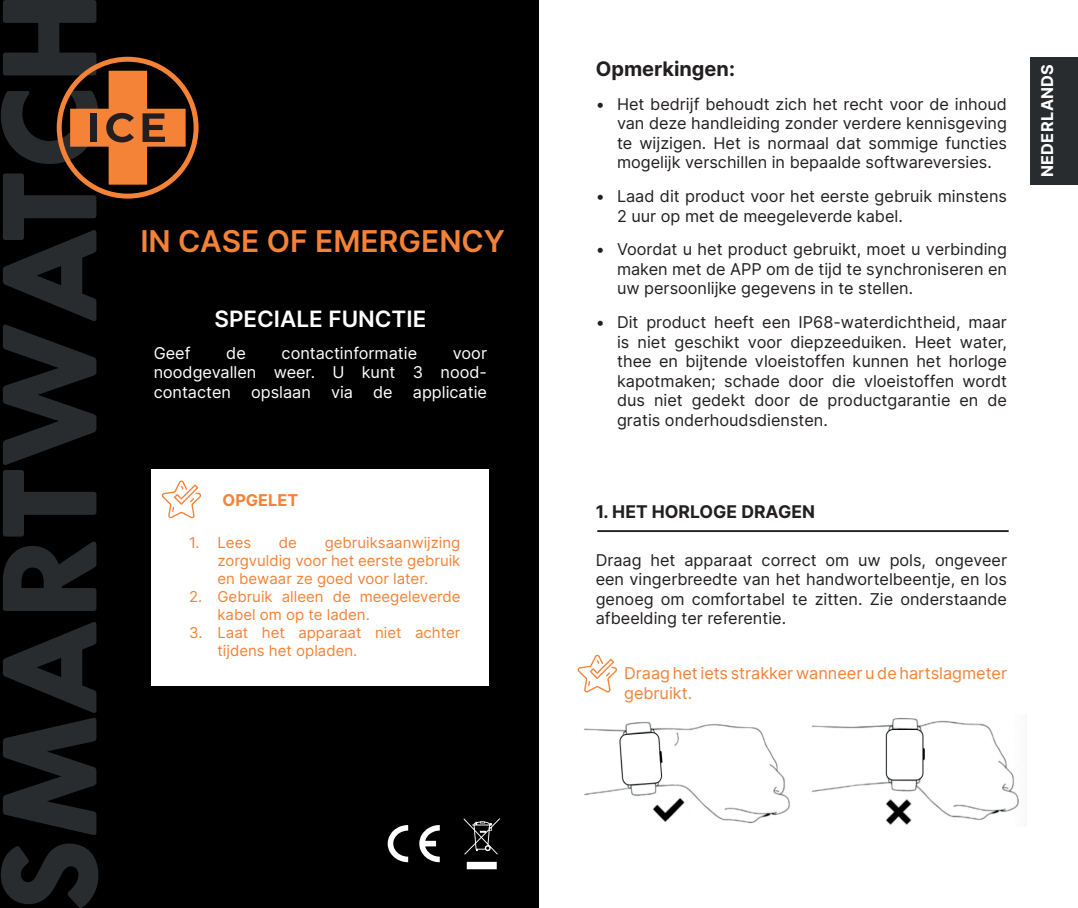
<style>
.page{position:relative;width:1078px;height:908px;background:#fff}
.page>*{position:absolute;margin:0;border:0;box-sizing:border-box;transform-origin:0 0}
.t1{font:700 126.25px "Ice Watch";color:#292c2f}
.t2{font:600 30px "Inter";color:#f48237}
.t3{font:600 22.5px "Inter";color:#fff}
.t4{font:700 20px "Inter";color:#231f20}
.t5{font:700 17.5px "Inter";color:#231f20}
.t6{font:16.25px/19.5px "Inter";color:#231f20;text-align:justify}
.t7{font:16.25px/19.5px "Inter";color:#fff;text-align:justify}
.t8{font:16.25px/19.5px "Inter";color:#f48237}
.t9{font:700 16.25px "Inter";letter-spacing:.02em;color:#fff}
.t10{font:700 16.25px "Inter";color:#f48237}
.t11{font:15px/18px "Inter";color:#f48237}
</style>
<div class="page">
<div style="left:1029px;top:57px;width:48px;height:127px;background:#292c2f"></div>
<div style="left:0;top:0;width:539px;height:907px;background:#000"></div>
<div style="left:151px;top:469px;width:338px;height:217px;background:#fff"></div>
<svg style="left:57px;top:57px;width:141px;height:141px"></svg>
<svg style="left:419px;top:825px;width:20px;height:36px"></svg>
<svg style="left:387px;top:825px;width:21px;height:36px"></svg>
<svg style="left:463px;top:818px;width:36px;height:36px"></svg>
<svg style="left:466px;top:861px;width:30px;height:7px"></svg>
<svg style="left:161px;top:480px;width:40px;height:38px"></svg>
<hr style="left:597px;top:530px;width:411px;height:1px;background:#231f20">
<svg style="left:577px;top:654px;width:40px;height:38px"></svg>
<img style="left:584px;top:718px;width:435px;height:107px">
<h1 class="t1" style="left:-23px;top:911px;width:921px;rotate:-90deg">SMARTWATCH</h1>
<p class="t2" style="left:140px;top:219px;width:366px">IN CASE OF EMERGENCY</p>
<p class="t3" style="left:214px;top:303px;width:213px">SPECIALE FUNCTIE</p>
<p class="t7" style="left:154px;top:342px;width:38px">Geef</p>
<p class="t7" style="left:226px;top:342px;width:21px">de</p>
<p class="t7" style="left:281px;top:342px;width:137px">contactinformatie</p>
<p class="t7" style="left:154px;top:342px;width:335px;text-indent:299px">voor noodgevallen weer. U kunt 3 nood&shy;contacten opslaan via de applicatie</p>
<p class="t10" style="left:222px;top:488px;width:77px">OPGELET</p>
<p class="t11" style="left:217px;top:533px;width:244px;text-align:justify;text-indent:107px">gebruiksaanwijzing zorgvuldig voor het eerste gebruik en bewaar ze goed voor later.</p>
<p class="t11" style="left:217px;top:587px;width:244px;text-indent:-28px">2. Gebruik alleen de meegeleverde kabel om op te laden.</p>
<p class="t11" style="left:217px;top:623px;width:244px;text-indent:-28px">3. Laat het apparaat niet achter tijdens het opladen.</p>
<p class="t11" style="left:189px;top:533px;width:64px">1. Lees</p>
<p class="t11" style="left:279px;top:533px;width:20px">de</p>
<p class="t4" style="left:595px;top:54px;width:141px">Opmerkingen:</p>
<p class="t6" style="left:617px;top:94px;width:391px;text-indent:-21px">• Het bedrijf behoudt zich het recht voor de inhoud van deze handleiding zonder verdere kennisgeving te wijzigen. Het is normaal dat sommige functies mogelijk verschillen in bepaalde softwareversies.</p>
<p class="t6" style="left:617px;top:186px;width:391px;text-indent:-21px">• Laad dit product voor het eerste gebruik minstens<br>2 uur op met de meegeleverde kabel.</p>
<p class="t6" style="left:617px;top:239px;width:391px;text-indent:-21px">• Voordat u het product gebruikt, moet u verbinding maken met de APP om de tijd te synchroniseren en uw persoonlijke gegevens in te stellen.</p>
<p class="t6" style="left:617px;top:312px;width:391px;text-indent:-21px">• Dit product heeft een IP68-waterdichtheid, maar is niet geschikt voor diepzeeduiken. Heet water, thee en bijtende vloeistoffen kunnen het horloge kapotmaken; schade door die vloeistoffen wordt dus niet gedekt door de productgarantie en de gratis onderhoudsdiensten.</p>
<p class="t5" style="left:595px;top:498px;width:221px">1. HET HORLOGE DRAGEN</p>
<p class="t6" style="left:595px;top:549px;width:412px">Draag het apparaat correct om uw pols, ongeveer een vingerbreedte van het handwortelbeentje, en los genoeg om comfortabel te zitten. Zie onderstaande afbeelding ter referentie.</p>
<p class="t8" style="left:624px;top:662px;width:384px">Draag het iets strakker wanneer u de hartslagmeter gebruikt.</p>
<p class="t9" style="left:1034px;top:177px;width:115px;rotate:-90deg">NEDERLANDS</p>
</div>
